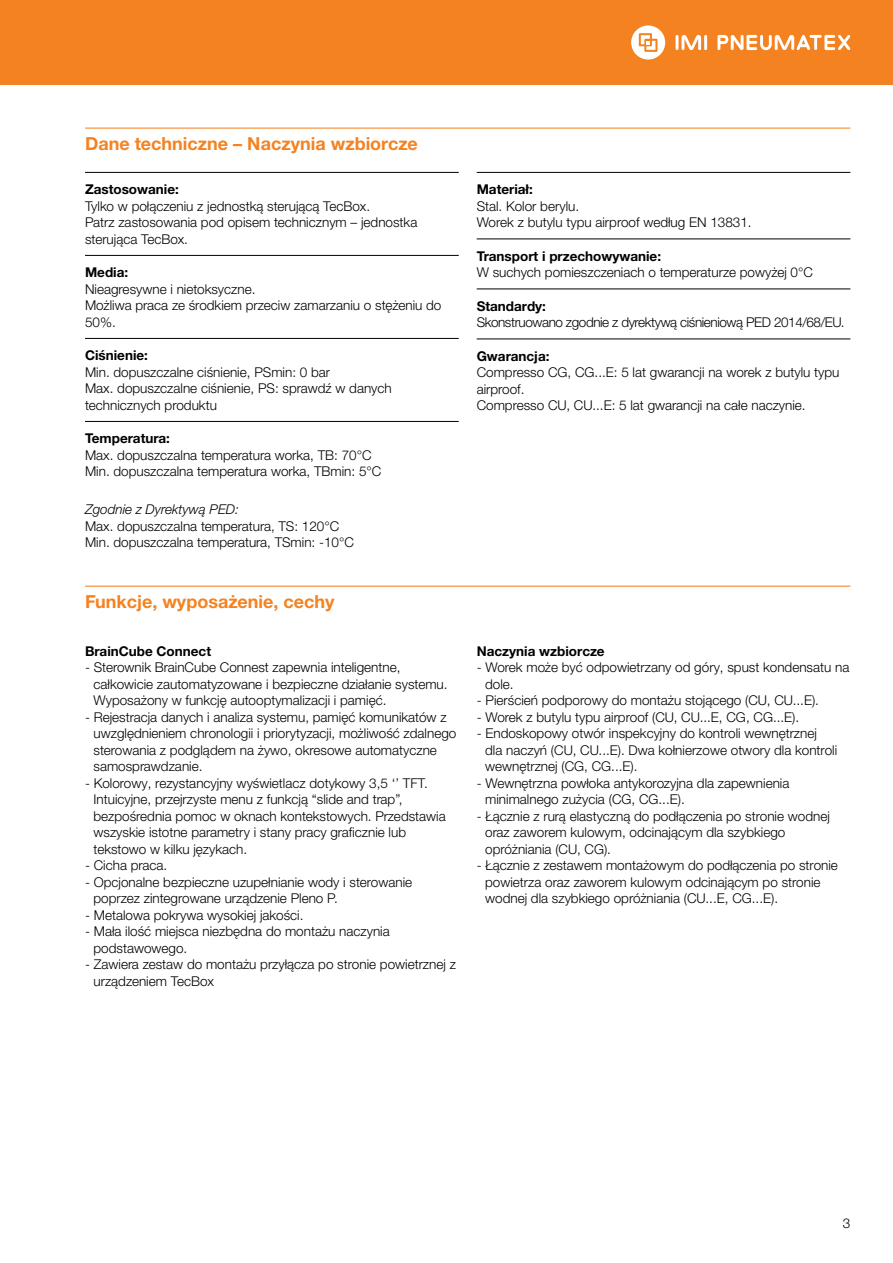
<style>
.page{position:relative;width:893px;height:1263px;background:#fff}
.page>*{position:absolute;margin:0;border:0;box-sizing:border-box;transform-origin:0 0}
.t1{font:700 18px "Helvetica Neue LTW1 G";color:#f58220}
.t2{font:300 13.5px/16.5px "Helvetica Neue LTW1 G";color:#000}
.t3{font:700 13.5px "Helvetica Neue LTW1 G";color:#000}
.t4{font:300 13.5px "Helvetica Neue LTW1 G";letter-spacing:-.03em;color:#000}
.t5{font:italic 300 13.5px "Helvetica Neue LTW1 G";color:#000}
</style>
<div class="page">
<div style="left:0;top:0;width:893px;height:85px;background:#f58220"></div>
<hr style="left:704px;top:35px;width:3px;height:15px;background:#fff">
<svg style="left:676px;top:35px;width:25px;height:15px"></svg>
<svg style="left:631px;top:25px;width:34px;height:35px"></svg>
<svg style="left:717px;top:35px;width:133px;height:15px"></svg>
<hr style="left:85px;top:128px;width:765px;height:1px;background:#f58220">
<hr style="left:85px;top:172px;width:374px;height:1px;background:#000">
<hr style="left:85px;top:255px;width:374px;height:1px;background:#000">
<hr style="left:85px;top:338px;width:374px;height:1px;background:#000">
<hr style="left:85px;top:421px;width:374px;height:1px;background:#000">
<hr style="left:477px;top:172px;width:373px;height:1px;background:#000">
<hr style="left:477px;top:239px;width:373px;height:1px;background:#000">
<hr style="left:477px;top:289px;width:373px;height:1px;background:#000">
<hr style="left:477px;top:339px;width:373px;height:1px;background:#000">
<hr style="left:85px;top:586px;width:765px;height:1px;background:#f58220">
<h1 class="t1" style="left:85px;top:132px;width:334px">Dane techniczne – Naczynia wzbiorcze</h1>
<p class="t3" style="left:85px;top:181px;width:95px">Zastosowanie:</p>
<p class="t2" style="left:85px;top:197px;width:334px">Tylko w połączeniu z jednostką sterującą TecBox.<br>Patrz zastosowania pod opisem technicznym – jednostka sterująca TecBox.</p>
<p class="t3" style="left:85px;top:264px;width:45px">Media:</p>
<p class="t2" style="left:85px;top:280px;width:358px">Nieagresywne i nietoksyczne.<br>Możliwa praca ze środkiem przeciw zamarzaniu o stężeniu do<br>50%.</p>
<p class="t3" style="left:85px;top:347px;width:64px">Ciśnienie:</p>
<p class="t2" style="left:85px;top:363px;width:308px">Min. dopuszczalne ciśnienie, PSmin: 0 bar<br>Max. dopuszczalne ciśnienie, PS: sprawdź w danych technicznych produktu</p>
<p class="t3" style="left:85px;top:430px;width:86px">Temperatura:</p>
<p class="t2" style="left:85px;top:446px;width:298px">Max. dopuszczalna temperatura worka, TB: 70°C<br>Min. dopuszczalna temperatura worka, TBmin: 5°C</p>
<p class="t5" style="left:85px;top:501px;width:155px">Zgodnie z Dyrektywą PED:</p>
<p class="t2" style="left:85px;top:517px;width:270px">Max. dopuszczalna temperatura, TS: 120°C<br>Min. dopuszczalna temperatura, TSmin: -10°C</p>
<h1 class="t1" style="left:85px;top:590px;width:251px">Funkcje, wyposażenie, cechy</h1>
<p class="t3" style="left:85px;top:643px;width:128px">BrainCube Connect</p>
<p class="t2" style="left:94px;top:659px;width:356px;text-indent:-9px">- Sterownik BrainCube Connest zapewnia inteligentne, całkowicie zautomatyzowane i bezpieczne działanie systemu.<br>Wyposażony w funkcję autooptymalizacji i pamięć.</p>
<p class="t2" style="left:94px;top:709px;width:364px;text-indent:-9px">- Rejestracja danych i analiza systemu, pamięć komunikatów z uwzględnieniem chronologii i priorytyzacji, możliwość zdalnego sterowania z podglądem na żywo, okresowe automatyczne samosprawdzanie.</p>
<p class="t2" style="left:94px;top:775px;width:354px;text-indent:-9px">- Kolorowy, rezystancyjny wyświetlacz dotykowy 3,5 ‘’ TFT.<br>Intuicyjne, przejrzyste menu z funkcją “slide and trap”, bezpośrednia pomoc w oknach kontekstowych. Przedstawia wszyskie istotne parametry i stany pracy graficznie lub tekstowo w kilku językach.</p>
<p class="t2" style="left:85px;top:857px;width:84px">- Cicha praca.</p>
<p class="t2" style="left:94px;top:873px;width:320px;text-indent:-9px">- Opcjonalne bezpieczne uzupełnianie wody i sterowanie poprzez zintegrowane urządzenie Pleno P.</p>
<p class="t2" style="left:85px;top:906px;width:220px">- Metalowa pokrywa wysokiej jakości.</p>
<p class="t2" style="left:94px;top:923px;width:298px;text-indent:-9px">- Mała ilość miejsca niezbędna do montażu naczynia podstawowego.</p>
<p class="t2" style="left:94px;top:956px;width:364px;text-indent:-9px">- Zawiera zestaw do montażu przyłącza po stronie powietrznej z urządzeniem TecBox</p>
<p class="t3" style="left:477px;top:181px;width:58px">Materiał:</p>
<p class="t2" style="left:477px;top:197px;width:276px">Stal. Kolor berylu.<br>Worek z butylu typu airproof według EN 13831.</p>
<p class="t3" style="left:477px;top:247px;width:186px">Transport i przechowywanie:</p>
<p class="t2" style="left:477px;top:264px;width:338px">W suchych pomieszczeniach o temperaturze powyżej 0°C</p>
<p class="t3" style="left:477px;top:297px;width:71px">Standardy:</p>
<p class="t4" style="left:477px;top:314px;width:369px">Skonstruowano zgodnie z dyrektywą ciśnieniową PED 2014/68/EU.</p>
<p class="t3" style="left:477px;top:347px;width:74px">Gwarancja:</p>
<p class="t2" style="left:477px;top:364px;width:364px">Compresso CG, CG...E: 5 lat gwarancji na worek z butylu typu airproof.<br>Compresso CU, CU...E: 5 lat gwarancji na całe naczynie.</p>
<p class="t3" style="left:477px;top:642px;width:129px">Naczynia wzbiorcze</p>
<p class="t2" style="left:485px;top:659px;width:366px;text-indent:-9px">- Worek może być odpowietrzany od góry, spust kondensatu na dole.</p>
<p class="t2" style="left:477px;top:692px;width:344px">- Pierścień podporowy do montażu stojącego (CU, CU...E).</p>
<p class="t2" style="left:477px;top:708px;width:324px">- Worek z butylu typu airproof (CU, CU...E, CG, CG...E).</p>
<p class="t2" style="left:485px;top:725px;width:353px;text-indent:-9px">- Endoskopowy otwór inspekcyjny do kontroli wewnętrznej dla naczyń (CU, CU...E). Dwa kołnierzowe otwory dla kontroli wewnętrznej (CG, CG...E).</p>
<p class="t2" style="left:485px;top:774px;width:306px;text-indent:-9px">- Wewnętrzna powłoka antykorozyjna dla zapewnienia minimalnego zużycia (CG, CG...E).</p>
<p class="t2" style="left:485px;top:807px;width:346px;text-indent:-9px">- Łącznie z rurą elastyczną do podłączenia po stronie wodnej oraz zaworem kulowym, odcinającym dla szybkiego opróżniania (CU, CG).</p>
<p class="t2" style="left:485px;top:857px;width:354px;text-indent:-9px">- Łącznie z zestawem montażowym do podłączenia po stronie powietrza oraz zaworem kulowym odcinającym po stronie wodnej dla szybkiego opróżniania (CU...E, CG...E).</p>
<p class="t2" style="left:843px;top:1215px;width:9px">3</p>
</div>
